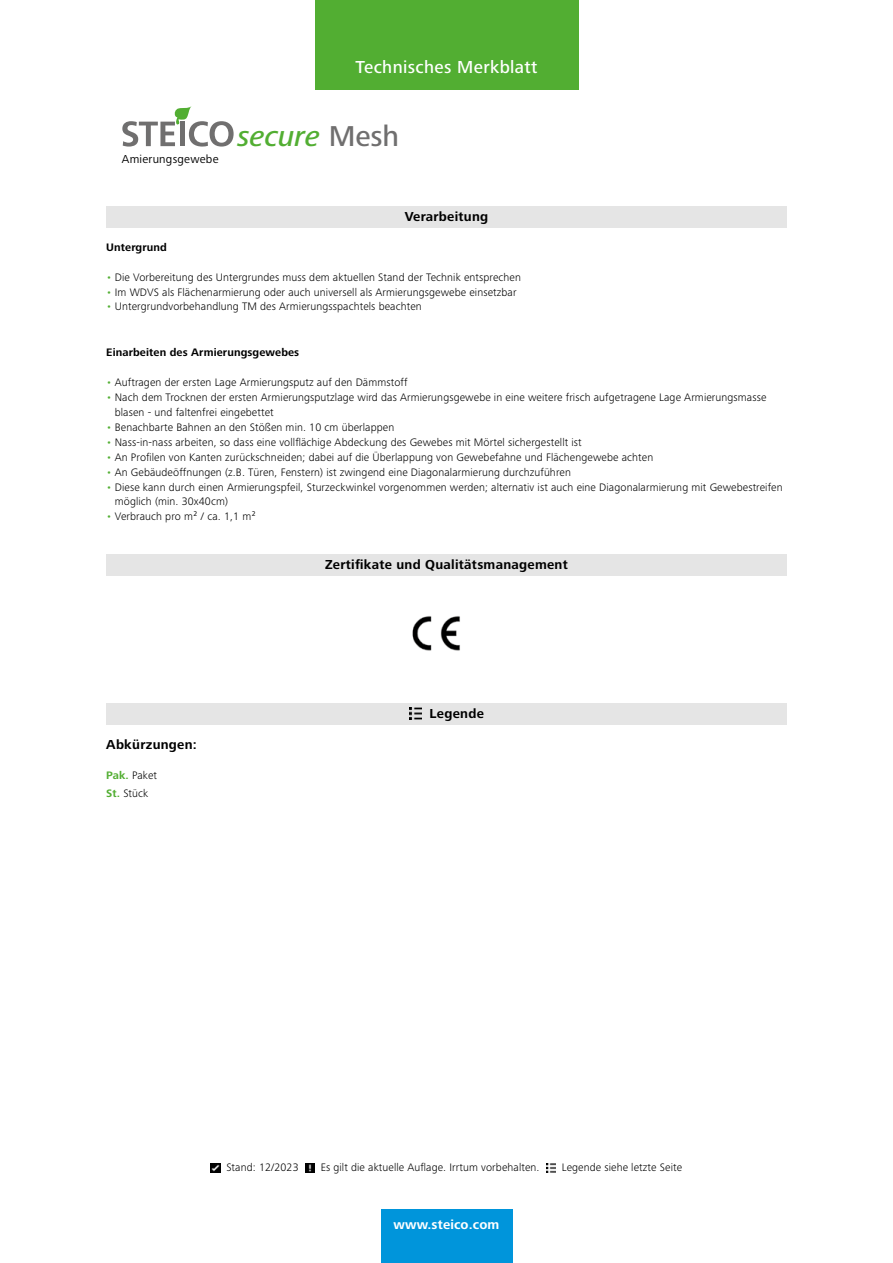
<style>
.page{position:relative;width:893px;height:1263px;background:#fff}
.page>*{position:absolute;margin:0;border:0;box-sizing:border-box;transform-origin:0 0}
.t1{font:italic 500 29.7px "Frutiger Next LTW1 G";letter-spacing:-.01em;color:#52ae32}
.t2{font:500 18px "Frutiger Next LTW1 G";letter-spacing:.02em;color:#fff}
.t3{font:700 13.5px "Frutiger Next LTW1 G";letter-spacing:.02em;color:#000}
.t4{font:700 13.5px "Frutiger Next LTW1 G";letter-spacing:.01em;color:#fff}
.t5{font:12px "Frutiger Next LTW1 G";letter-spacing:.02em;color:#000}
.t6{font:300 11.25px/15px "Frutiger Next LTW1 G";letter-spacing:.01em;color:#000}
.t7{font:700 11.25px "Frutiger Next LTW1 G";letter-spacing:.01em;color:#000}
.s1{font-style:normal;color:#706f6f}
.s2{color:#52ae32}
.s3{font-weight:700;color:#52ae32}
</style>
<div class="page">
<svg style="left:122px;top:106px;width:112px;height:41px"></svg>
<div style="left:106px;top:206px;width:681px;height:21px;background:#e5e5e5"></div>
<div style="left:106px;top:554px;width:681px;height:21px;background:#e5e5e5"></div>
<img style="left:412px;top:616px;width:48px;height:35px">
<div style="left:106px;top:703px;width:681px;height:21px;background:#e5e5e5"></div>
<svg style="left:409px;top:707px;width:12px;height:13px"></svg>
<div style="left:315px;top:0;width:263px;height:89px;background:#52ae32"></div>
<div style="left:381px;top:1210px;width:131px;height:53px;background:#0095db"></div>
<svg style="left:211px;top:1163px;width:9px;height:9px"></svg>
<svg style="left:305px;top:1163px;width:9px;height:9px"></svg>
<svg style="left:546px;top:1163px;width:9px;height:9px"></svg>
<h2 class="t2" style="left:355px;top:56px;width:184px">Technisches Merkblatt</h2>
<p class="t5" style="left:122px;top:152px;width:98px">Amierungsgewebe</p>
<h1 class="t1" style="left:237px;top:119px;width:163px">secure <span class="s1">Mesh</span></h1>
<p class="t3" style="left:405px;top:209px;width:85px">Verarbeitung</p>
<p class="t7" style="left:106px;top:240px;width:62px">Untergrund</p>
<p class="t6" style="left:106px;top:269px;width:416px"><span class="s2">•</span> Die Vorbereitung des Untergrundes muss dem aktuellen Stand der Technik entsprechen</p>
<p class="t6" style="left:106px;top:284px;width:412px"><span class="s2">•</span> Im WDVS als Flächenarmierung oder auch universell als Armierungsgewebe einsetzbar</p>
<p class="t6" style="left:106px;top:299px;width:317px"><span class="s2">•</span> Untergrundvorbehandlung TM des Armierungsspachtels beachten</p>
<p class="t7" style="left:106px;top:345px;width:195px">Einarbeiten des Armierungsgewebes</p>
<p class="t6" style="left:106px;top:374px;width:303px"><span class="s2">•</span> Auftragen der ersten Lage Armierungsputz auf den Dämmstoff</p>
<p class="t6" style="left:115px;top:389px;width:653px;text-indent:-9px"><span class="s2">•</span> Nach dem Trocknen der ersten Armierungsputzlage wird das Armierungsgewebe in eine weitere frisch aufgetragene Lage Armierungsmasse blasen - und faltenfrei eingebettet</p>
<p class="t6" style="left:106px;top:419px;width:289px"><span class="s2">•</span> Benachbarte Bahnen an den Stößen min. 10 cm überlappen</p>
<p class="t6" style="left:106px;top:434px;width:477px"><span class="s2">•</span> Nass-in-nass arbeiten, so dass eine vollflächige Abdeckung des Gewebes mit Mörtel sichergestellt ist</p>
<p class="t6" style="left:106px;top:449px;width:548px"><span class="s2">•</span> An Profilen von Kanten zurückschneiden; dabei auf die Überlappung von Gewebefahne und Flächengewebe achten</p>
<p class="t6" style="left:106px;top:464px;width:466px"><span class="s2">•</span> An Gebäudeöffnungen (z.B. Türen, Fenstern) ist zwingend eine Diagonalarmierung durchzuführen</p>
<p class="t6" style="left:115px;top:479px;width:669px;text-indent:-9px"><span class="s2">•</span> Diese kann durch einen Armierungspfeil, Sturzeckwinkel vorgenommen werden; alternativ ist auch eine Diagonalarmierung mit Gewebestreifen möglich (min. 30x40cm)</p>
<p class="t6" style="left:106px;top:509px;width:151px"><span class="s2">•</span> Verbrauch pro m² / ca. 1,1 m²</p>
<p class="t3" style="left:325px;top:557px;width:244px">Zertifikate und Qualitätsmanagement</p>
<p class="t3" style="left:106px;top:737px;width:92px">Abkürzungen:</p>
<p class="t6" style="left:106px;top:766px;width:52px;line-height:18.5px"><span class="s3">Pak.</span> Paket<br><span class="s3">St.</span> Stück</p>
<p class="t3" style="left:430px;top:705px;width:56px">Legende</p>
<p class="t6" style="left:226px;top:1160px;width:74px">Stand: 12/2023</p>
<p class="t6" style="left:321px;top:1160px;width:220px">Es gilt die aktuelle Auflage. Irrtum vorbehalten.</p>
<p class="t6" style="left:562px;top:1160px;width:122px">Legende siehe letzte Seite</p>
<p class="t4" style="left:394px;top:1217px;width:107px">www.steico.com</p>
</div>
